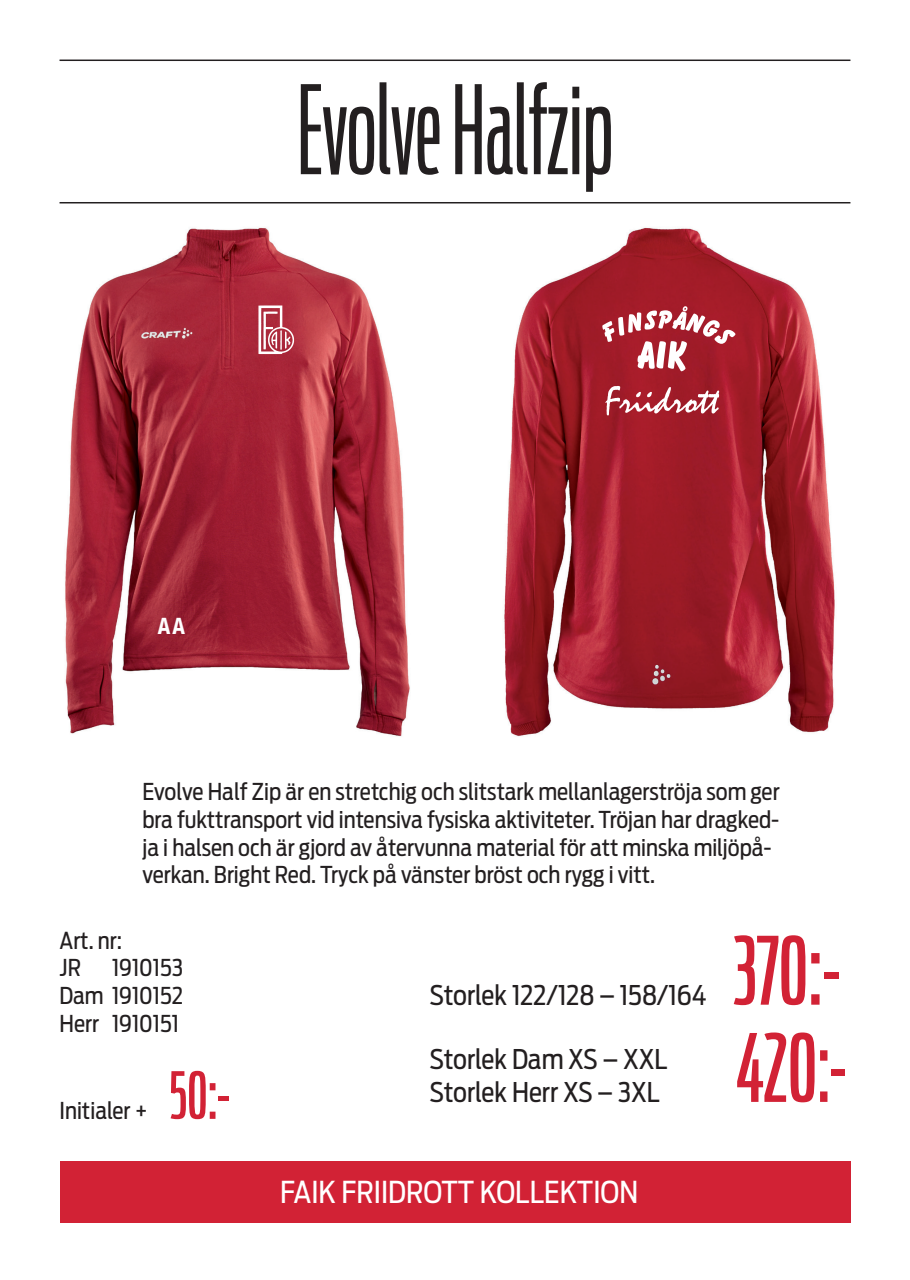
<style>
.page{position:relative;width:910px;height:1280px;background:#fff}
.page>*{position:absolute;margin:0;border:0;box-sizing:border-box;transform-origin:0 0}
.t1{font:300 121.5px "Antenna Comp";color:#231f20}
.t2{font:93px "Antenna Comp";letter-spacing:-.01em;color:#d22235;scale:1.12 1}
.t3{font:64.35px "Antenna Comp";color:#d22235;scale:1.12 1}
.t4{font:30px "Antenna Cond";color:#fff}
.t5{font:27px/32.4px "Antenna Cond";color:#231f20}
.t6{font:23.1px/27.8px "Antenna Cond";color:#231f20}
.t7{font:700 condensed 22.5px "Helvetica Neue";color:#fff}
</style>
<div class="page">
<div style="left:60px;top:1161px;width:790px;height:61px;background:#d22235"></div>
<hr style="left:60px;top:60px;width:790px;height:1px;background:#231f20">
<hr style="left:60px;top:202px;width:790px;height:1px;background:#231f20">
<img style="left:65px;top:227px;width:770px;height:510px">
<img style="left:255px;top:302px;width:43px;height:56px">
<svg style="left:602px;top:306px;width:133px;height:65px"></svg>
<svg style="left:605px;top:386px;width:114px;height:29px"></svg>
<h1 class="t1" style="left:297px;top:65px;width:317px">Evolve Halfzip</h1>
<p class="t7" style="left:158px;top:607px;width:29px">AA</p>
<p class="t6" style="left:142px;top:778px;width:639px">Evolve Half Zip är en stretchig och slitstark mellanlagerströja som ger bra fukttransport vid intensiva fysiska aktiviteter. Tröjan har dragked&shy;ja i halsen och är gjord av återvunna material för att minska miljöpå&shy;verkan. Bright Red. Tryck på vänster bröst och rygg i vitt.</p>
<p class="t6" style="left:60px;top:926px;width:64px">Art. nr:<br>JR</p>
<p class="t6" style="left:60px;top:954px;width:125px;text-align:justify;text-indent:53px">1910153<br>Dam 1910152<br>Herr 1910151</p>
<p class="t6" style="left:60px;top:1096px;width:90px">Initialer +</p>
<h3 class="t3" style="left:170px;top:1060px;width:56px">50:-</h3>
<p class="t5" style="left:429px;top:979px;width:279px">Storlek 122/128 – 158/164</p>
<p class="t5" style="left:429px;top:1043px;width:240px">Storlek Dam XS – XXL<br>Storlek Herr XS – 3XL</p>
<h2 class="t2" style="left:733px;top:920px;width:98px">370:-</h2>
<h2 class="t2" style="left:735px;top:1017px;width:101px">420:-</h2>
<p class="t4" style="left:280px;top:1174px;width:360px">FAIK FRIIDROTT KOLLEKTION</p>
</div>
